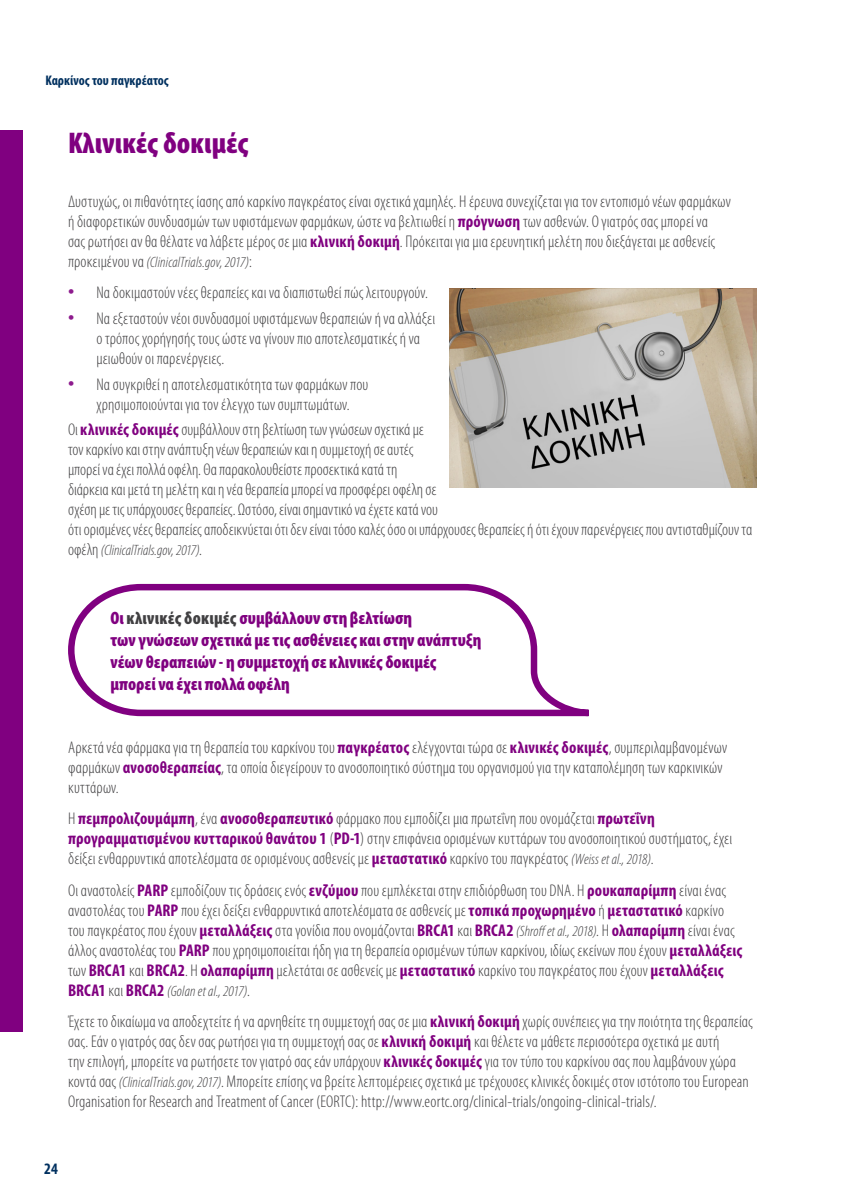
<style>
.page{position:relative;width:842px;height:1191px;background:#fff}
.page>*{position:absolute;margin:0;border:0;box-sizing:border-box;transform-origin:0 0}
.t1{font:900 condensed 30px "Myriad Pro";color:#800080}
.t2{font:900 condensed 18px/22px "Myriad Pro";letter-spacing:-.005em;color:#800080}
.t3{font:300 condensed 17px/20px "Myriad Pro";letter-spacing:.01em;color:#414042}
.t4{font:700 condensed 16px "Myriad Pro";color:#00305f}
.t5{font:italic 300 condensed 15px "Myriad Pro";color:#414042}
.t6{font:700 condensed 14px "Myriad Pro";color:#00305f}
.s1{font-weight:700;color:#800080}
.s2{font-style:normal;font-size:17px}
.s3{font-size:26px;color:#8d1a8d}
.s4{color:#414042}
.s5{font-style:italic;font-size:15px}
.s6{font-weight:700;font-style:normal;font-size:17px;color:#800080}
</style>
<div class="page">
<div style="left:0;top:130px;width:23px;height:902px;background:#800080"></div>
<svg style="left:68px;top:583px;width:521px;height:134px"></svg>
<img style="left:449px;top:288px;width:308px;height:200px">
<p class="t6" style="left:45px;top:72px;width:125px">Καρκίνος του παγκρέατος</p>
<h1 class="t1" style="left:68px;top:124px;width:182px">Κλινικές δοκιμές</h1>
<p class="t3" style="left:68px;top:191px;width:664px">Δυστυχώς, οι πιθανότητες ίασης από καρκίνο παγκρέατος είναι σχετικά χαμηλές. Η έρευνα συνεχίζεται για τον εντοπισμό νέων φαρμάκων ή διαφορετικών συνδυασμών των υφιστάμενων φαρμάκων, ώστε να βελτιωθεί η <span class="s1">πρόγνωση</span> των ασθενών. Ο γιατρός σας μπορεί να<br>σας ρωτήσει αν θα θέλατε να λάβετε μέρος σε μια <span class="s1">κλινική δοκιμή</span>. Πρόκειται για μια ερευνητική μελέτη που διεξάγεται με ασθενείς</p>
<p class="t5" style="left:68px;top:253px;width:186px"><span class="s2">προκειμένου να</span> (ClinicalTrials.gov, 2017)<span class="s2">:</span></p>
<p class="t3" style="left:68px;top:283px;width:361px"><span class="s3">•</span> Να δοκιμαστούν νέες θεραπείες και να διαπιστωθεί πώς λειτουργούν.</p>
<p class="t3" style="left:96px;top:308px;width:340px;text-indent:-28px"><span class="s3">•</span> Να εξεταστούν νέοι συνδυασμοί υφιστάμενων θεραπειών ή να αλλάξει ο τρόπος χορήγησής τους ώστε να γίνουν πιο αποτελεσματικές ή να μειωθούν οι παρενέργειες.</p>
<p class="t3" style="left:68px;top:374px;width:302px;text-align:center"><span class="s3">•</span> Να συγκριθεί η αποτελεσματικότητα των φαρμάκων που χρησιμοποιούνται για τον έλεγχο των συμπτωμάτων.</p>
<p class="t3" style="left:68px;top:420px;width:686px">Οι <span class="s1">κλινικές δοκιμές</span> συμβάλλουν στη βελτίωση των γνώσεων σχετικά με<br>τον καρκίνο και στην ανάπτυξη νέων θεραπειών και η συμμετοχή σε αυτές<br>μπορεί να έχει πολλά οφέλη. Θα παρακολουθείστε προσεκτικά κατά τη<br>διάρκεια και μετά τη μελέτη και η νέα θεραπεία μπορεί να προσφέρει οφέλη σε<br>σχέση με τις υπάρχουσες θεραπείες. Ωστόσο, είναι σημαντικό να έχετε κατά νου<br>ότι ορισμένες νέες θεραπείες αποδεικνύεται ότι δεν είναι τόσο καλές όσο οι υπάρχουσες θεραπείες ή ότι έχουν παρενέργειες που αντισταθμίζουν τα</p>
<p class="t5" style="left:68px;top:541px;width:135px"><span class="s2">οφέλη</span> (ClinicalTrials.gov, 2017)<span class="s2">.</span></p>
<p class="t2" style="left:111px;top:606px;width:372px">Οι <span class="s4">κλινικές δοκιμές</span> συμβάλλουν στη βελτίωση<br>των γνώσεων σχετικά με τις ασθένειες και στην ανάπτυξη νέων θεραπειών - η συμμετοχή σε κλινικές δοκιμές μπορεί να έχει πολλά οφέλη</p>
<p class="t3" style="left:68px;top:737px;width:660px">Αρκετά νέα φάρμακα για τη θεραπεία του καρκίνου του <span class="s1">παγκρέατος</span> ελέγχονται τώρα σε <span class="s1">κλινικές δοκιμές</span>, συμπεριλαμβανομένων φαρμάκων <span class="s1">ανοσοθεραπείας</span>, τα οποία διεγείρουν το ανοσοποιητικό σύστημα του οργανισμού για την καταπολέμηση των καρκινικών κυττάρων.</p>
<p class="t3" style="left:68px;top:808px;width:666px">Η <span class="s1">πεμπρολιζουμάμπη</span>, ένα <span class="s1">ανοσοθεραπευτικό</span> φάρμακο που εμποδίζει μια πρωτεΐνη που ονομάζεται <span class="s1">πρωτεΐνη προγραμματισμένου κυτταρικού θανάτου 1</span> (<span class="s1">PD-1</span>) στην επιφάνεια ορισμένων κυττάρων του ανοσοποιητικού συστήματος, έχει δείξει ενθαρρυντικά αποτελέσματα σε ορισμένους ασθενείς με <span class="s1">μεταστατικό</span> καρκίνο του παγκρέατος <span class="s5">(Weiss et al., 2018)</span>.</p>
<p class="t3" style="left:68px;top:880px;width:676px">Οι αναστολείς <span class="s1">PARP</span> εμποδίζουν τις δράσεις ενός <span class="s1">ενζύμου</span> που εμπλέκεται στην επιδιόρθωση του DNA. Η <span class="s1">ρουκαπαρίμπη</span> είναι ένας αναστολέας του <span class="s1">PARP</span> που έχει δείξει ενθαρρυντικά αποτελέσματα σε ασθενείς με <span class="s1">τοπικά προχωρημένο</span> ή <span class="s1">μεταστατικό</span> καρκίνο του παγκρέατος που έχουν <span class="s1">μεταλλάξεις</span> στα γονίδια που ονομάζονται <span class="s1">BRCA1</span> και <span class="s1">BRCA2</span> <span class="s5">(Shroff et al., 2018)</span>. Η <span class="s1">ολαπαρίμπη</span> είναι ένας άλλος αναστολέας του <span class="s1">PARP</span> που χρησιμοποιείται ήδη για τη θεραπεία ορισμένων τύπων καρκίνου, ιδίως εκείνων που έχουν <span class="s1">μεταλλάξεις </span>των <span class="s1">BRCA1</span> και <span class="s1">BRCA2</span>. Η <span class="s1">ολαπαρίμπη</span> μελετάται σε ασθενείς με <span class="s1">μεταστατικό</span> καρκίνο του παγκρέατος που έχουν <span class="s1">μεταλλάξεις</span></p>
<p class="t5" style="left:68px;top:982px;width:183px"><span class="s6">BRCA1</span> <span class="s2">και</span> <span class="s6">BRCA2</span> (Golan et al., 2017)<span class="s2">.</span></p>
<p class="t3" style="left:68px;top:1011px;width:686px">Έχετε το δικαίωμα να αποδεχτείτε ή να αρνηθείτε τη συμμετοχή σας σε μια <span class="s1">κλινική δοκιμή</span> χωρίς συνέπειες για την ποιότητα της θεραπείας σας. Εάν ο γιατρός σας δεν σας ρωτήσει για τη συμμετοχή σας σε <span class="s1">κλινική δοκιμή</span> και θέλετε να μάθετε περισσότερα σχετικά με αυτή<br>την επιλογή, μπορείτε να ρωτήσετε τον γιατρό σας εάν υπάρχουν <span class="s1">κλινικές δοκιμές</span> για τον τύπο του καρκίνου σας που λαμβάνουν χώρα κοντά σας <span class="s5">(ClinicalTrials.gov, 2017)</span>. Μπορείτε επίσης να βρείτε λεπτομέρειες σχετικά με τρέχουσες κλινικές δοκιμές στον ιστότοπο του European Organisation for Research and Treatment of Cancer (EORTC): http://www.eortc.org/clinical-trials/ongoing-clinical-trials/.</p>
<p class="t4" style="left:44px;top:1159px;width:15px">24</p>
</div>
